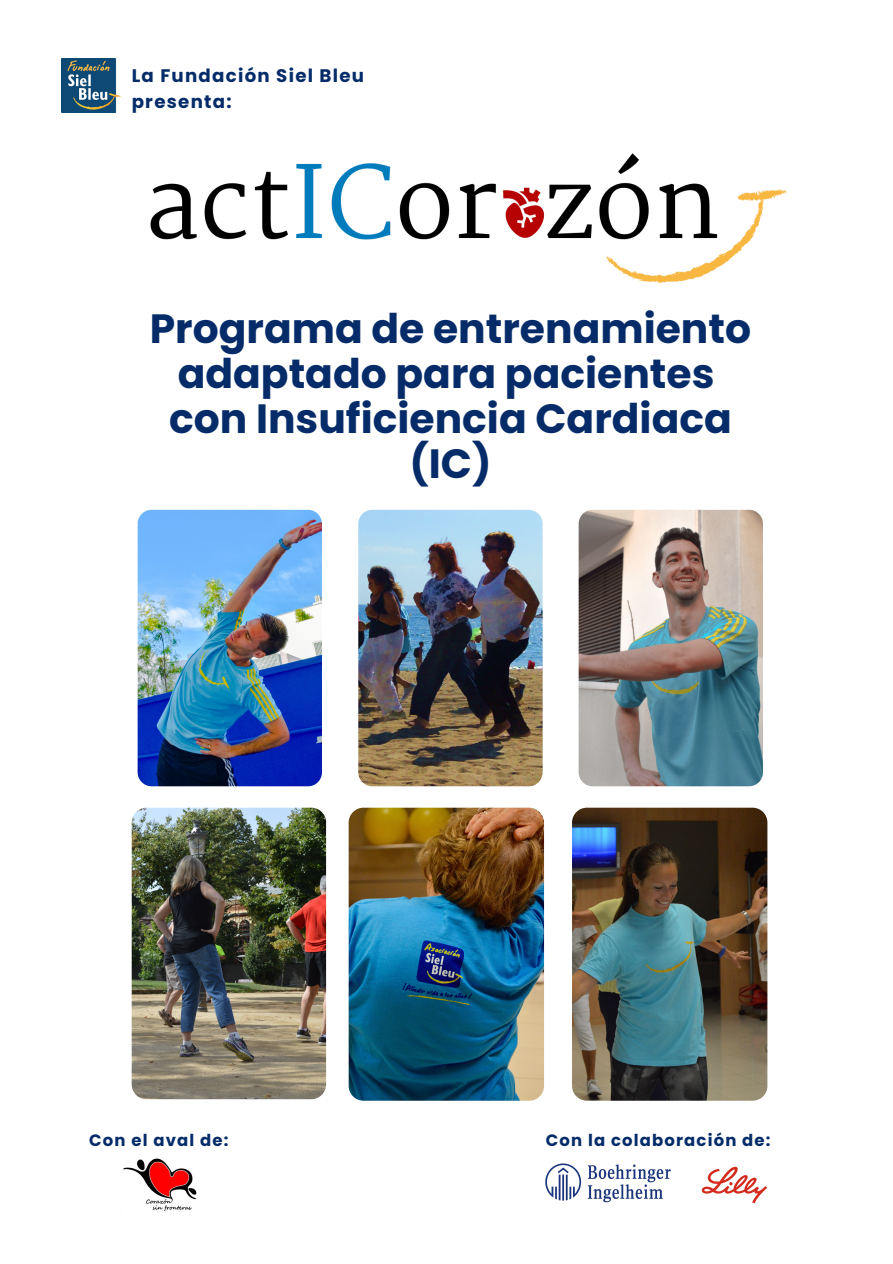
<style>
.page{position:relative;width:893px;height:1264px;background:#fff}
.page>*{position:absolute;margin:0;border:0;box-sizing:border-box;transform-origin:0 0}
.t1{font:700 40.8px/45.2px "Poppins";color:#052c69;text-align:center}
.t2{font:700 18.15px "Poppins";letter-spacing:.07em;color:#052c69}
.t3{font:700 16.5px "Poppins";letter-spacing:.07em;color:#052c69}
</style>
<div class="page">
<img style="left:150px;top:153px;width:637px;height:130px">
<img style="left:61px;top:59px;width:60px;height:54px">
<img style="left:545px;top:1163px;width:126px;height:39px">
<img style="left:123px;top:1158px;width:74px;height:54px">
<img style="left:701px;top:1166px;width:66px;height:37px">
<img style="left:578px;top:510px;width:185px;height:276px;border-radius:14px">
<img style="left:138px;top:510px;width:184px;height:276px;border-radius:14px">
<img style="left:572px;top:807px;width:195px;height:293px;border-radius:15px">
<img style="left:358px;top:510px;width:184px;height:276px;border-radius:14px">
<img style="left:348px;top:807px;width:196px;height:293px;border-radius:15px">
<img style="left:132px;top:807px;width:194px;height:292px;border-radius:15px">
<p class="t2" style="left:132px;top:63px;width:234px">La Fundación Siel Bleu</p>
<p class="t2" style="left:132px;top:89px;width:101px">presenta:</p>
<p class="t1" style="left:150px;top:306px;width:602px">Programa de entrenamiento adaptado para pacientes</p>
<p class="t1" style="left:169px;top:396px;width:564px">con Insuficiencia Cardiaca</p>
<p class="t1" style="left:409px;top:441px;width:84px">(IC)</p>
<p class="t3" style="left:89px;top:1129px;width:141px">Con el aval de:</p>
<p class="t3" style="left:546px;top:1129px;width:226px">Con la colaboración de:</p>
</div>
